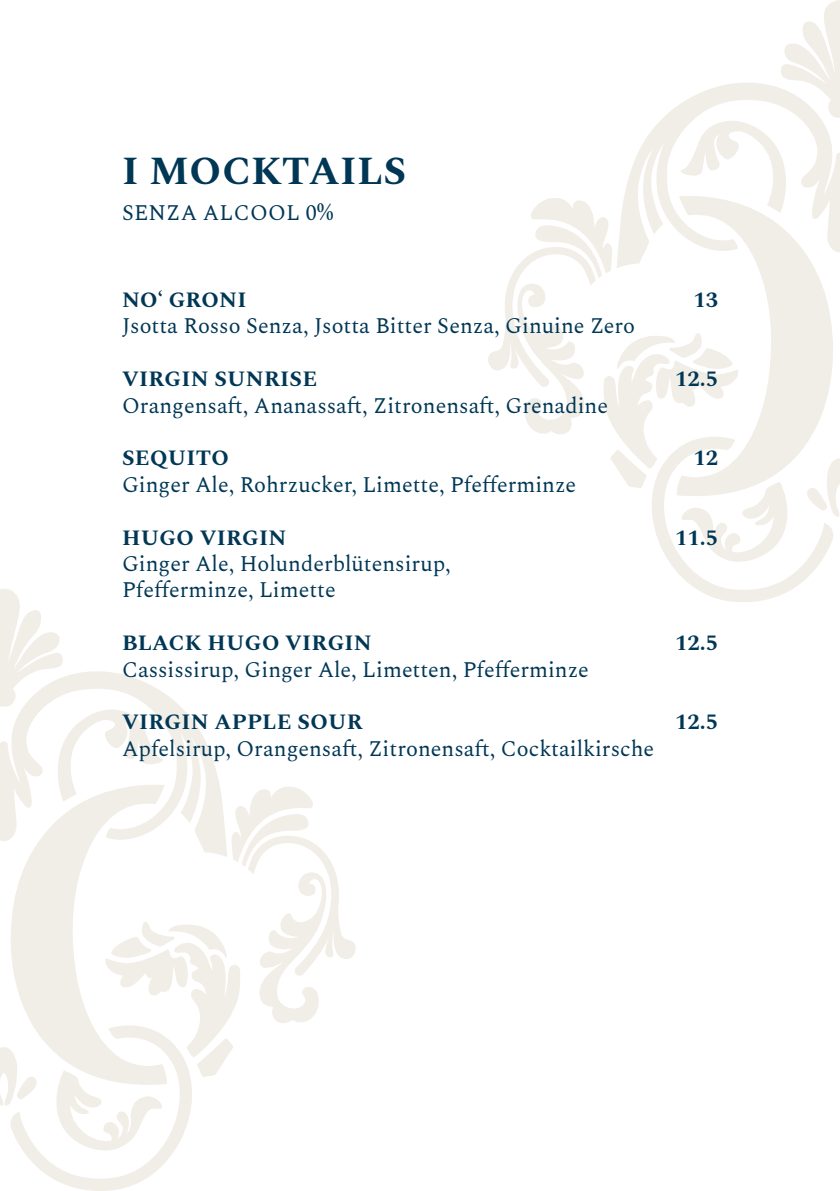
<style>
.page{position:relative;width:840px;height:1191px;background:#fff}
.page>*{position:absolute;margin:0;border:0;box-sizing:border-box;transform-origin:0 0}
.t1{font:700 40px "Spectral";letter-spacing:.01em;color:#003755}
.t2{font:22px "Spectral";color:#003755}
.t3{font:700 22px "Spectral";letter-spacing:.01em;color:#003755}
</style>
<div class="page">
<svg style="left:0;top:589px;width:355px;height:602px"></svg>
<svg style="left:488px;top:0;width:351px;height:602px"></svg>
<p class="t1" style="left:122px;top:142px;width:285px">I MOCKTAILS</p>
<p class="t2" style="left:122px;top:197px;width:212px">SENZA ALCOOL 0%</p>
<p class="t3" style="left:122px;top:284px;width:126px">NO‘ GRONI</p>
<p class="t3" style="left:693px;top:284px;width:26px">13</p>
<p class="t2" style="left:122px;top:310px;width:514px">Jsotta Rosso Senza, Jsotta Bitter Senza, Ginuine Zero</p>
<p class="t3" style="left:122px;top:363px;width:197px">VIRGIN SUNRISE</p>
<p class="t3" style="left:674px;top:363px;width:44px">12.5</p>
<p class="t2" style="left:122px;top:389px;width:487px">Orangensaft, Ananassaft, Zitronensaft, Grenadine</p>
<p class="t3" style="left:122px;top:442px;width:108px">SEQUITO</p>
<p class="t3" style="left:693px;top:442px;width:26px">12</p>
<p class="t2" style="left:122px;top:468px;width:455px">Ginger Ale, Rohrzucker, Limette, Pfefferminze</p>
<p class="t3" style="left:122px;top:521px;width:166px">HUGO VIRGIN</p>
<p class="t3" style="left:674px;top:521px;width:44px">11.5</p>
<p class="t2" style="left:122px;top:548px;width:330px">Ginger Ale, Holunderblütensirup,</p>
<p class="t2" style="left:122px;top:574px;width:215px">Pfefferminze, Limette</p>
<p class="t3" style="left:122px;top:627px;width:251px">BLACK HUGO VIRGIN</p>
<p class="t3" style="left:674px;top:627px;width:44px">12.5</p>
<p class="t2" style="left:122px;top:653px;width:468px">Cassissirup, Ginger Ale, Limetten, Pfefferminze</p>
<p class="t3" style="left:122px;top:706px;width:242px">VIRGIN APPLE SOUR</p>
<p class="t3" style="left:674px;top:706px;width:44px">12.5</p>
<p class="t2" style="left:122px;top:732px;width:533px">Apfelsirup, Orangensaft, Zitronensaft, Cocktailkirsche</p>
</div>
